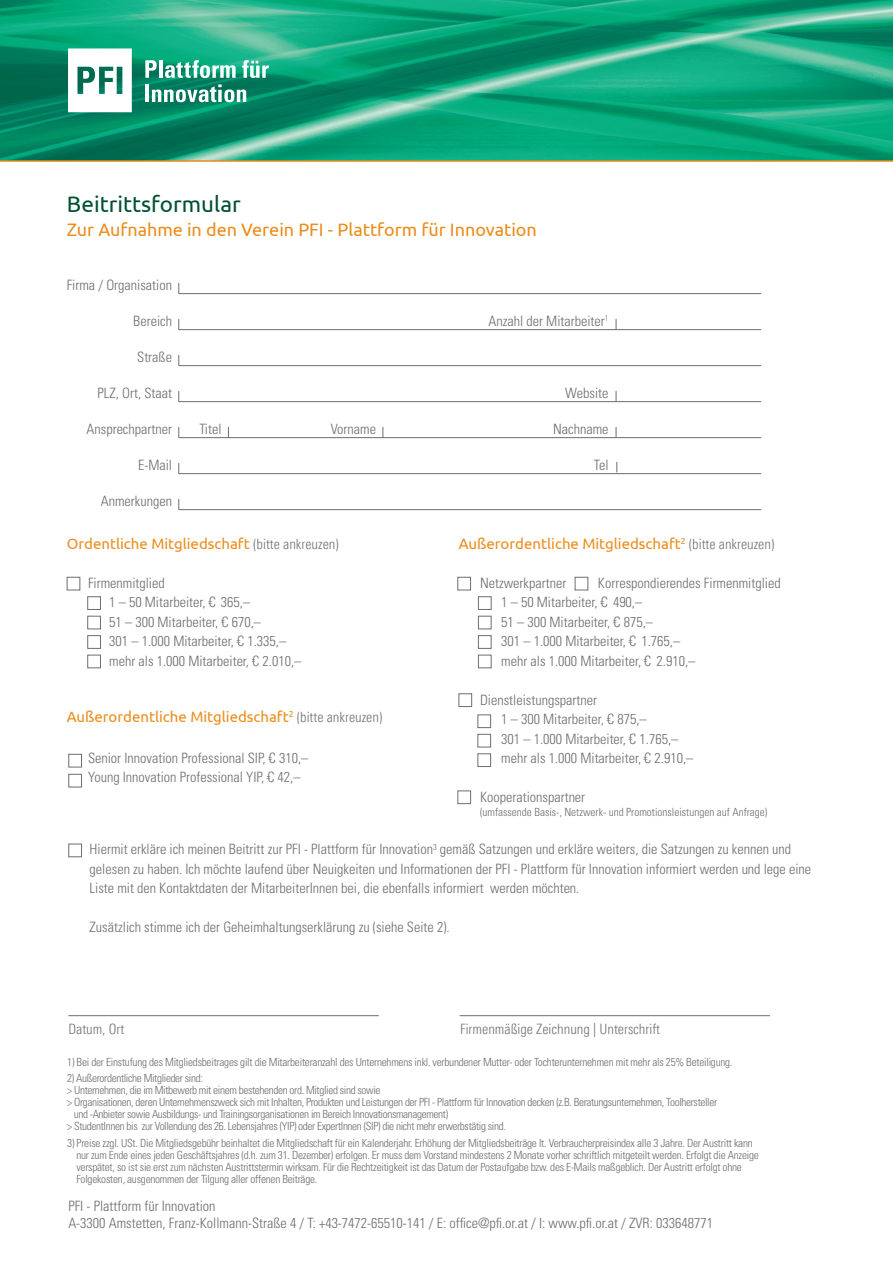
<style>
.page{position:relative;width:893px;height:1263px;background:#fff}
.page>*{position:absolute;margin:0;border:0;box-sizing:border-box;transform-origin:0 0}
.t1{font:22.5px "Ubuntu";color:#005130}
.t2{font:18px "Ubuntu";color:#eb8c1b}
.t3{font:15px "Ubuntu";color:#eb8c1b}
.t4{font:300 condensed 14.25px/19.5px "Univers LT Std";color:#6c6d70}
.t5{font:300 14.25px "Linotype Univers 320 Cn";color:#6c6d70}
.t6{font:300 condensed 11.25px/12px "Univers LT Std";letter-spacing:-.02em;color:#6c6d70}
.t7{font:300 condensed 11.25px "Univers LT Std";color:#6c6d70}
.s1{font-family:"Linotype Univers 320 Cn";font-weight:300;font-size:14.25px;color:#6c6d70}
.s2{font-family:"Linotype Univers 320 Cn";font-stretch:normal}
</style>
<div class="page">
<img style="left:0;top:0;width:893px;height:160px">
<hr style="left:0;top:160px;width:893px;height:2px;background:#eb8c1b">
<svg style="left:145px;top:60px;width:12px;height:18px"></svg>
<hr style="left:159px;top:60px;width:3px;height:18px;background:#fff">
<svg style="left:165px;top:60px;width:71px;height:18px"></svg>
<svg style="left:242px;top:60px;width:27px;height:18px"></svg>
<hr style="left:145px;top:85px;width:4px;height:17px;background:#fff">
<svg style="left:152px;top:85px;width:94px;height:17px"></svg>
<svg style="left:68px;top:48px;width:64px;height:64px"></svg>
<div style="left:67px;top:577px;width:13px;height:13px;border:1px solid #6c6d70"></div>
<div style="left:88px;top:596px;width:13px;height:14px;border:1px solid #6c6d70"></div>
<div style="left:88px;top:616px;width:13px;height:13px;border:1px solid #6c6d70"></div>
<div style="left:88px;top:635px;width:13px;height:13px;border:1px solid #6c6d70"></div>
<div style="left:88px;top:655px;width:13px;height:13px;border:1px solid #6c6d70"></div>
<div style="left:457px;top:577px;width:14px;height:13px;border:1px solid #6c6d70"></div>
<div style="left:478px;top:596px;width:13px;height:14px;border:1px solid #6c6d70"></div>
<div style="left:478px;top:616px;width:13px;height:13px;border:1px solid #6c6d70"></div>
<div style="left:478px;top:635px;width:13px;height:13px;border:1px solid #6c6d70"></div>
<div style="left:478px;top:655px;width:13px;height:13px;border:1px solid #6c6d70"></div>
<div style="left:575px;top:577px;width:13px;height:13px;border:1px solid #6c6d70"></div>
<div style="left:459px;top:693px;width:13px;height:14px;border:1px solid #6c6d70"></div>
<div style="left:478px;top:715px;width:13px;height:13px;border:1px solid #6c6d70"></div>
<div style="left:478px;top:734px;width:13px;height:13px;border:1px solid #6c6d70"></div>
<div style="left:478px;top:753px;width:13px;height:14px;border:1px solid #6c6d70"></div>
<div style="left:68px;top:754px;width:14px;height:13px;border:1px solid #6c6d70"></div>
<div style="left:68px;top:774px;width:14px;height:13px;border:1px solid #6c6d70"></div>
<div style="left:457px;top:790px;width:14px;height:14px;border:1px solid #6c6d70"></div>
<hr style="left:460px;top:1015px;width:310px;height:1px;background:#6c6d70">
<hr style="left:68px;top:1015px;width:311px;height:1px;background:#6c6d70">
<hr style="left:179px;top:293px;width:582px;height:1px;background:#6c6d70">
<hr style="left:179px;top:329px;width:582px;height:1px;background:#6c6d70">
<hr style="left:179px;top:365px;width:582px;height:1px;background:#6c6d70">
<hr style="left:179px;top:401px;width:582px;height:1px;background:#6c6d70">
<hr style="left:179px;top:437px;width:582px;height:1px;background:#6c6d70">
<hr style="left:179px;top:473px;width:582px;height:1px;background:#6c6d70">
<hr style="left:179px;top:509px;width:582px;height:1px;background:#6c6d70">
<div style="left:68px;top:844px;width:14px;height:13px;border:1px solid #6c6d70"></div>
<h1 class="t1" style="left:67px;top:190px;width:175px">Beitrittsformular</h1>
<p class="t2" style="left:67px;top:218px;width:471px">Zur Aufnahme in den Verein PFI - Plattform für Innovation</p>
<p class="t4" style="left:67px;top:275px;width:107px">Firma / Organisation</p>
<p class="t4" style="left:133px;top:311px;width:40px">Bereich</p>
<p class="t4" style="left:489px;top:311px;width:122px">Anzahl der Mitarbeiter<sup>1</sup></p>
<p class="t4" style="left:137px;top:347px;width:36px">Straße</p>
<p class="t4" style="left:98px;top:383px;width:76px">PLZ, Ort, Staat</p>
<p class="t4" style="left:565px;top:383px;width:45px">Website</p>
<p class="t4" style="left:87px;top:419px;width:87px">Ansprechpartner</p>
<p class="t4" style="left:199px;top:419px;width:24px">Titel</p>
<p class="t4" style="left:331px;top:419px;width:47px">Vorname</p>
<p class="t4" style="left:553px;top:419px;width:57px">Nachname</p>
<p class="t4" style="left:138px;top:455px;width:36px">E-Mail</p>
<p class="t4" style="left:594px;top:455px;width:16px">Tel</p>
<p class="t4" style="left:101px;top:491px;width:73px">Anmerkungen</p>
<p class="t3" style="left:67px;top:534px;width:274px">Ordentliche Mitgliedschaft <span class="s1">(bitte ankreuzen)</span></p>
<p class="t4" style="left:109px;top:573px;width:194px;text-indent:-21px">Firmenmitglied<br>1 – 50 Mitarbeiter, <sup>=</sup> C 365,–<br>51 – 300 Mitarbeiter, <sup>=</sup><span class="s2">C</span> 670,–<br>301 – 1.000 Mitarbeiter, <sup>=</sup>C 1.335,– mehr als 1.000 Mitarbeiter, <sup>=</sup><span class="s2">C</span> 2.010,–</p>
<p class="t3" style="left:459px;top:534px;width:317px">Außerordentliche Mitgliedschaft<sup>2</sup> <span class="s1">(bitte ankreuzen)</span></p>
<p class="t4" style="left:480px;top:573px;width:88px">Netzwerkpartner</p>
<p class="t4" style="left:501px;top:573px;width:281px;text-indent:97px">Korrespondierendes Firmenmitglied 1 – 50 Mitarbeiter, <sup>=</sup> C 490,–<br>51 – 300 Mitarbeiter, <sup>=</sup>C 875,–<br>301 – 1.000 Mitarbeiter, <sup>=</sup> C 1.765,–<br>mehr als 1.000 Mitarbeiter, <sup>=</sup> C 2.910,–</p>
<p class="t4" style="left:501px;top:690px;width:194px;text-indent:-21px">Dienstleistungspartner<br>1 – 300 Mitarbeiter, <sup>=</sup>C 875,–<br>301 – 1.000 Mitarbeiter, <sup>=</sup>C 1.765,– mehr als 1.000 Mitarbeiter, <sup>=</sup>C 2.910,–</p>
<p class="t4" style="left:480px;top:787px;width:107px">Kooperationspartner</p>
<p class="t7" style="left:480px;top:805px;width:289px">(umfassende Basis-, Netzwerk- und Promotionsleistungen auf Anfrage)</p>
<p class="t3" style="left:67px;top:707px;width:317px">Außerordentliche Mitgliedschaft<sup>2</sup> <span class="s1">(bitte ankreuzen)</span></p>
<p class="t4" style="left:88px;top:748px;width:222px">Senior Innovation Professional SIP, <sup>=</sup>C 310,–<br>Young Innovation Professional YIP, <sup>=</sup>C 42,–</p>
<p class="t4" style="left:90px;top:839px;width:723px">Hiermit erkläre ich meinen Beitritt zur PFI - Plattform für Innovation<sup>3</sup> gemäß Satzungen und erkläre weiters, die Satzungen zu kennen und gelesen zu haben. Ich möchte laufend über Neuigkeiten und Informationen der PFI - Plattform für Innovation informiert werden und lege eine<br>Liste mit den Kontaktdaten der MitarbeiterInnen bei, die ebenfalls informiert werden möchten.</p>
<p class="t4" style="left:90px;top:917px;width:362px">Zusätzlich stimme ich der Geheimhaltungserklärung zu (siehe Seite 2).</p>
<p class="t5" style="left:68px;top:1021px;width:58px">Datum, Ort</p>
<p class="t5" style="left:460px;top:1021px;width:201px">Firmenmäßige Zeichnung | Unterschrift</p>
<p class="t6" style="left:67px;top:1056px;width:667px">1) Bei der Einstufung des Mitgliedsbeitrages gilt die Mitarbeiteranzahl des Unternehmens inkl. verbundener Mutter- oder Tochterunternehmen mit mehr als 25% Beteiligung.</p>
<p class="t6" style="left:67px;top:1072px;width:137px">2) Außerordentliche Mitglieder sind:</p>
<p class="t6" style="left:67px;top:1084px;width:315px">&gt; Unternehmen, die im Mitbewerb mit einem bestehenden ord. Mitglied sind sowie</p>
<p class="t6" style="left:67px;top:1096px;width:651px">&gt; Organisationen, deren Unternehmenszweck sich mit Inhalten, Produkten und Leistungen der PFI - Plattform für Innovation decken (z.B. Beratungsunternehmen, Toolhersteller</p>
<p class="t6" style="left:74px;top:1108px;width:376px">und -Anbieter sowie Ausbildungs- und Trainingsorganisationen im Bereich Innovationsmanagement)</p>
<p class="t6" style="left:67px;top:1120px;width:440px">&gt; StudentInnen bis zur Vollendung des 26. Lebensjahres (YIP) oder ExpertInnen (SIP) die nicht mehr erwerbstätig sind.</p>
<p class="t6" style="left:76px;top:1137px;width:684px;text-indent:-9px">3) Preise zzgl. USt. Die Mitgliedsgebühr beinhaltet die Mitgliedschaft für ein Kalenderjahr. Erhöhung der Mitgliedsbeiträge lt. Verbraucherpreisindex alle 3 Jahre. Der Austritt kann nur zum Ende eines jeden Geschäftsjahres (d.h. zum 31. Dezember) erfolgen. Er muss dem Vorstand mindestens 2 Monate vorher schriftlich mitgeteilt werden. Erfolgt die Anzeige verspätet, so ist sie erst zum nächsten Austrittstermin wirksam. Für die Rechtzeitigkeit ist das Datum der Postaufgabe bzw. des E-Mails maßgeblich. Der Austritt erfolgt ohne Folgekosten, ausgenommen der Tilgung aller offenen Beiträge.</p>
<p class="t4" style="left:68px;top:1198px;width:646px;line-height:16.5px">PFI - Plattform für Innovation<br>A-3300 Amstetten, Franz-Kollmann-Straße 4 / T: +43-7472-65510-141 / E: office@pfi.or.at / I: www.pfi.or.at / ZVR: 033648771</p>
</div>
